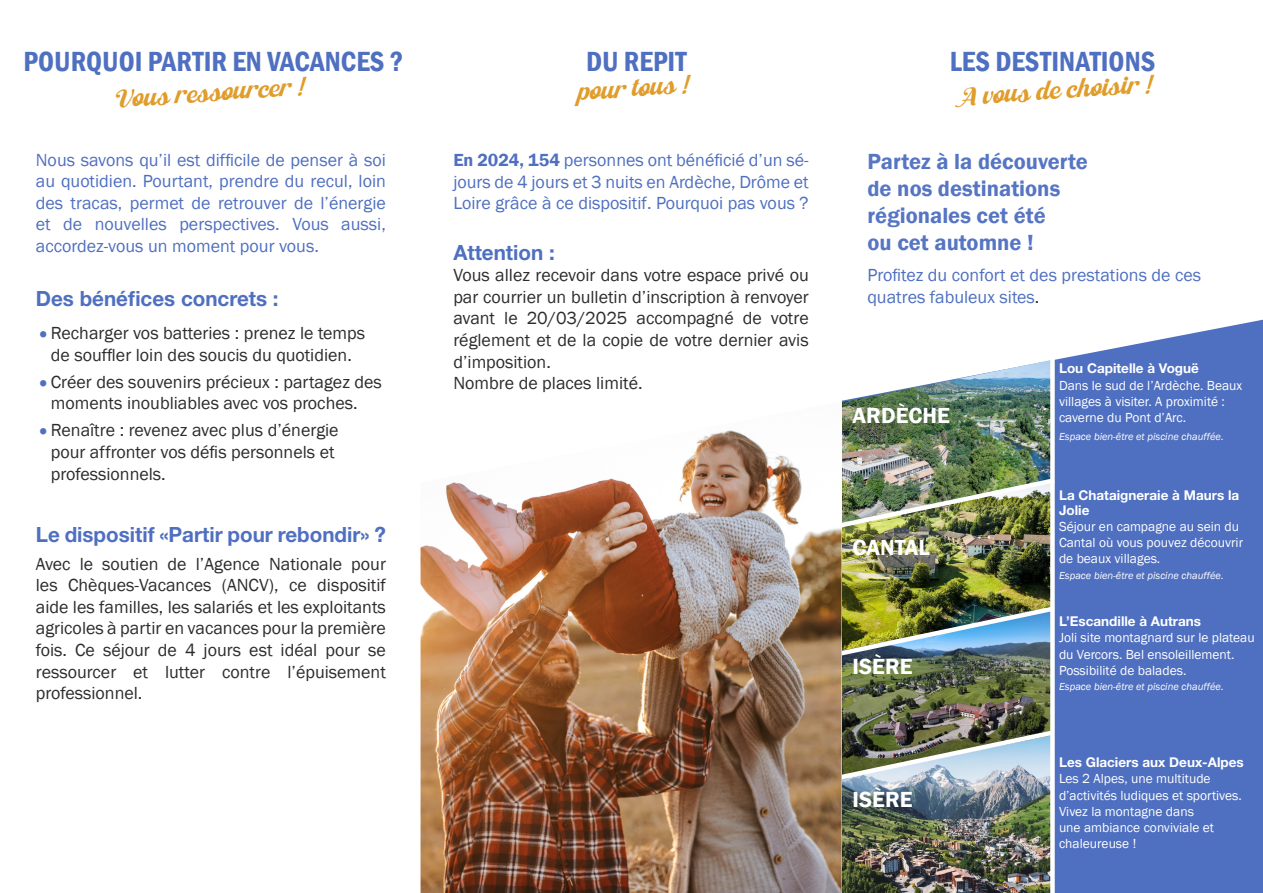
<style>
.page{position:relative;width:1263px;height:893px;background:#fff}
.page>*{position:absolute;margin:0;border:0;box-sizing:border-box;transform-origin:0 0}
.t1{font:600 condensed 28.5px "Franklin Gothic";color:#4f6fc0}
.t2{font:25.5px "Anatasha Trial";color:#e09d2c}
.t3{font:600 22.5px "Franklin Gothic";color:#5675c3}
.t4{font:600 22.5px "Franklin Gothic";color:#fff}
.t5{font:700 21px "Helvetica Neue LT Std";color:#4f6fc0}
.t6{font:18px/21.6px "Franklin Gothic";color:#2e2b2c;text-align:center}
.t7{font:18px/21.6px "Franklin Gothic";color:#4f6fc0;text-align:justify}
.t8{font:13.5px/16.2px "Franklin Gothic";color:#fff}
.t9{font:700 13.5px/15px "Helvetica Neue LT Std";color:#fff}
.t10{font:italic 10.5px "Franklin Gothic";color:#fff}
.s1{font-weight:600;font-size:22.5px;color:#4f6fc0}
.s2{font-weight:600}
.s3{color:#2e2b2c}
</style>
<div class="page">
<div style="left:1055px;top:320px;width:208px;height:573px;background:#4f6fc0"></div>
<img style="left:842px;top:360px;width:208px;height:115px">
<img style="left:842px;top:536px;width:208px;height:67px">
<img style="left:841px;top:475px;width:218px;height:61px">
<img style="left:842px;top:664px;width:208px;height:63px">
<img style="left:841px;top:788px;width:209px;height:105px">
<img style="left:841px;top:727px;width:217px;height:61px">
<div style="left:1050px;top:352px;width:5px;height:541px;background:#fff"></div>
<img style="left:841px;top:603px;width:217px;height:61px">
<img style="left:420px;top:430px;width:421px;height:463px">
<p class="t1" style="left:24px;top:42px;width:381px">POURQUOI PARTIR EN VACANCES ?</p>
<p class="t1" style="left:586px;top:42px;width:102px">DU REPIT</p>
<p class="t1" style="left:950px;top:42px;width:207px">LES DESTINATIONS</p>
<p class="t2" style="left:113px;top:85px;width:193px;rotate:-4deg">Vous ressourcer !</p>
<p class="t2" style="left:576px;top:78px;width:115px;rotate:-4deg">pour tous !</p>
<p class="t2" style="left:959px;top:83px;width:196px;rotate:-4deg">A vous de choisir !</p>
<p class="t7" style="left:36px;top:149px;width:352px">Nous savons qu’il est difficile de penser à soi au quotidien. Pourtant, prendre du recul, loin des tracas, permet de retrouver de l’énergie et de nouvelles perspectives. Vous aussi, accordez-vous un moment pour vous.</p>
<p class="t5" style="left:36px;top:286px;width:244px">Des bénéfices concrets :</p>
<p class="t6" style="left:36px;top:323px;width:331px"><span class="s1">•</span>Recharger vos batteries : prenez le temps de souffler loin des soucis du quotidien.</p>
<p class="t6" style="left:36px;top:371px;width:348px"><span class="s1">•</span>Créer des souvenirs précieux : partagez des moments inoubliables avec vos proches.</p>
<p class="t6" style="left:51px;top:420px;width:289px;text-align:left;text-indent:-15px"><span class="s1">•</span>Renaître : revenez avec plus d’énergie pour affronter vos défis personnels et professionnels.</p>
<p class="t5" style="left:36px;top:521px;width:352px">Le dispositif «Partir pour rebondir» ?</p>
<p class="t6" style="left:36px;top:553px;width:352px;text-align:justify">Avec le soutien de l’Agence Nationale pour les Chèques-Vacances (ANCV), ce dispositif aide les familles, les salariés et les exploitants agricoles à partir en vacances pour la première fois. Ce séjour de 4 jours est idéal pour se ressourcer et lutter contre l’épuisement professionnel.</p>
<p class="t7" style="left:453px;top:150px;width:357px"><span class="s2">En 2024, 154</span> personnes ont bénéficié d’un sé&shy;jours de 4 jours et 3 nuits en Ardèche, Drôme et Loire grâce à ce dispositif. Pourquoi pas vous ?</p>
<p class="t5" style="left:453px;top:239px;width:103px">Attention :</p>
<p class="t6" style="left:453px;top:265px;width:357px;text-align:justify">Vous allez recevoir dans votre espace privé ou par courrier un bulletin d’inscription à renvoyer avant le 20/03/2025 accompagné de votre réglement et de la copie de votre dernier avis d’imposition.</p>
<p class="t6" style="left:453px;top:373px;width:191px">Nombre de places limité.</p>
<p class="t3" style="left:867px;top:148px;width:222px">Partez à la découverte</p>
<p class="t3" style="left:867px;top:175px;width:194px">de nos destinations</p>
<p class="t3" style="left:867px;top:202px;width:180px">régionales cet été</p>
<p class="t3" style="left:867px;top:229px;width:168px">ou cet automne !</p>
<p class="t7" style="left:867px;top:265px;width:335px">Profitez du confort et des prestations de ces quatres fabuleux sites<span class="s3">.</span></p>
<p class="t4" style="left:853px;top:401px;width:99px">ARDÈCHE</p>
<p class="t4" style="left:853px;top:533px;width:79px">CANTAL</p>
<p class="t4" style="left:853px;top:653px;width:62px">ISÈRE</p>
<p class="t4" style="left:853px;top:786px;width:62px">ISÈRE</p>
<p class="t9" style="left:1059px;top:361px;width:141px">Lou Capitelle à Voguë</p>
<p class="t8" style="left:1059px;top:377px;width:185px">Dans le sud de l’Ardèche. Beaux villages à visiter. A proximité : caverne du Pont d’Arc.</p>
<p class="t10" style="left:1059px;top:430px;width:166px">Espace bien-être et piscine chauffée.</p>
<p class="t9" style="left:1059px;top:487px;width:182px">La Chataigneraie à Maurs la<br>Jolie</p>
<p class="t8" style="left:1059px;top:519px;width:186px">Séjour en campagne au sein du<br>Cantal où vous pouvez découvrir de beaux villages.</p>
<p class="t10" style="left:1059px;top:569px;width:166px">Espace bien-être et piscine chauffée.</p>
<p class="t9" style="left:1059px;top:613px;width:144px">L’Escandille à Autrans</p>
<p class="t8" style="left:1059px;top:630px;width:197px">Joli site montagnard sur le plateau du Vercors. Bel ensoleillement.<br>Possibilité de balades.</p>
<p class="t10" style="left:1059px;top:680px;width:166px">Espace bien-être et piscine chauffée.</p>
<p class="t9" style="left:1059px;top:755px;width:186px">Les Glaciers aux Deux-Alpes</p>
<p class="t8" style="left:1059px;top:771px;width:184px">Les 2 Alpes, une multitude d’activités ludiques et sportives.<br>Vivez la montagne dans<br>une ambiance conviviale et chaleureuse !</p>
</div>
